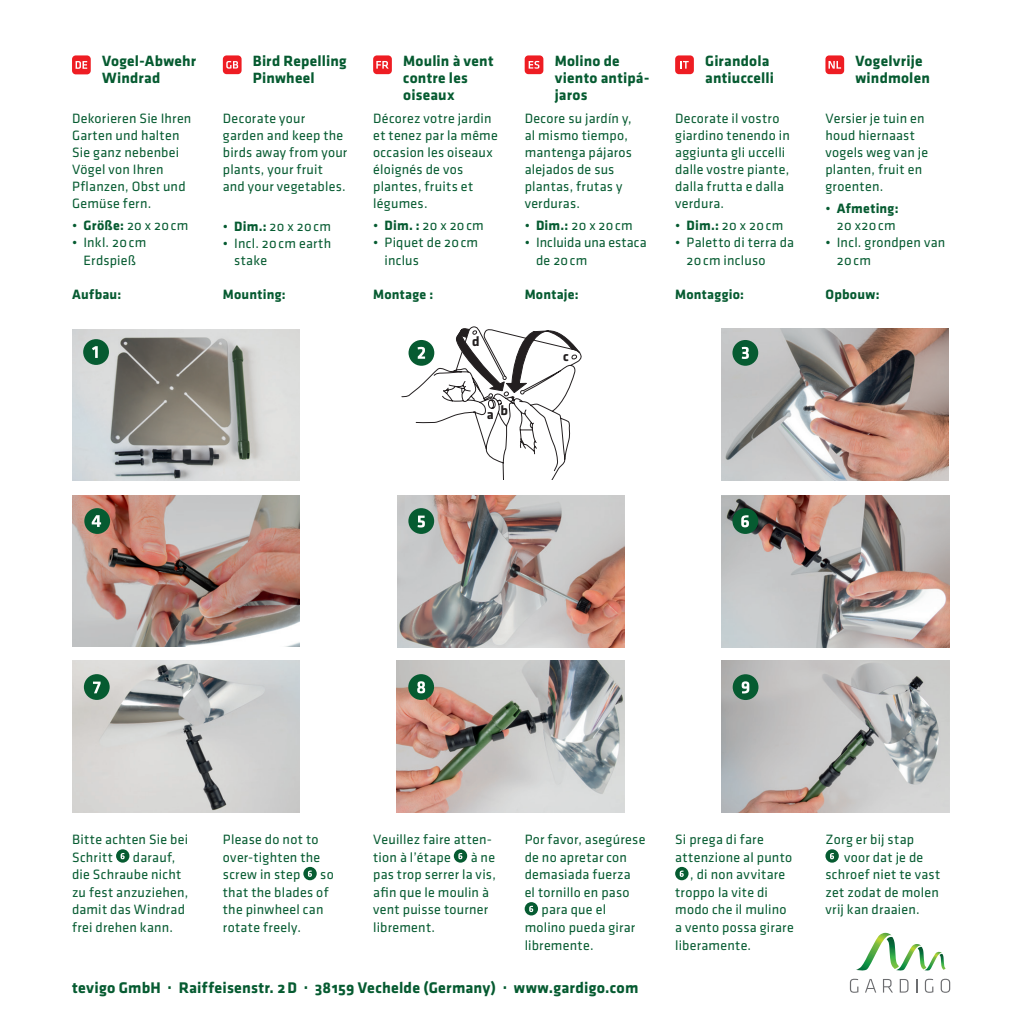
<style>
.page{position:relative;width:1021px;height:1021px;background:#fff}
.page>*{position:absolute;margin:0;border:0;box-sizing:border-box;transform-origin:0 0}
.t1{font:16px "Klavika Bold OSF";letter-spacing:.01em;color:#065b31}
.t2{font:15.4px/17px "Klavika Bold OSF";letter-spacing:.01em;color:#065b31}
.t3{font:14px/17px "Klavika Regular OSF";letter-spacing:.015em;color:#065b31}
.t4{font:14px "Klavika Bold OSF";letter-spacing:.015em;color:#065b31}
.t5{font:700 14px "Klavika";letter-spacing:.015em;color:#065b31}
.t6{font:700 14px "Klavika";color:#231f20}
.s1{font-family:"Klavika";font-weight:700}
.s2{font-family:"Klavika Regular OSF";font-weight:400}
</style>
<div class="page">
<img style="left:721px;top:660px;width:228px;height:152px">
<img style="left:397px;top:660px;width:227px;height:152px">
<img style="left:72px;top:660px;width:227px;height:152px">
<img style="left:721px;top:495px;width:228px;height:152px">
<img style="left:397px;top:495px;width:227px;height:152px">
<img style="left:72px;top:495px;width:227px;height:151px">
<img style="left:721px;top:329px;width:227px;height:151px">
<img style="left:72px;top:329px;width:227px;height:151px">
<div style="left:732px;top:674px;width:26px;height:26px;background:#065b31;border-radius:50%"></div>
<svg style="left:741px;top:681px;width:8px;height:12px"></svg>
<div style="left:408px;top:674px;width:26px;height:26px;background:#065b31;border-radius:50%"></div>
<svg style="left:417px;top:681px;width:8px;height:12px"></svg>
<div style="left:84px;top:674px;width:26px;height:26px;background:#065b31;border-radius:50%"></div>
<svg style="left:93px;top:681px;width:8px;height:12px"></svg>
<div style="left:732px;top:508px;width:26px;height:26px;background:#065b31;border-radius:50%"></div>
<svg style="left:741px;top:515px;width:8px;height:12px"></svg>
<div style="left:408px;top:508px;width:26px;height:26px;background:#065b31;border-radius:50%"></div>
<svg style="left:417px;top:515px;width:8px;height:12px"></svg>
<div style="left:84px;top:508px;width:26px;height:26px;background:#065b31;border-radius:50%"></div>
<svg style="left:92px;top:515px;width:9px;height:12px"></svg>
<div style="left:732px;top:340px;width:26px;height:26px;background:#065b31;border-radius:50%"></div>
<svg style="left:741px;top:347px;width:7px;height:12px"></svg>
<div style="left:83px;top:339px;width:26px;height:26px;background:#065b31;border-radius:50%"></div>
<svg style="left:92px;top:346px;width:6px;height:12px"></svg>
<svg style="left:116px;top:849px;width:13px;height:13px"></svg>
<svg style="left:121px;top:853px;width:4px;height:6px"></svg>
<svg style="left:303px;top:866px;width:14px;height:14px"></svg>
<svg style="left:308px;top:870px;width:4px;height:6px"></svg>
<div style="left:454px;top:849px;width:13px;height:13px;background:#065b31;border-radius:50%"></div>
<svg style="left:458px;top:853px;width:4px;height:6px"></svg>
<div style="left:524px;top:902px;width:14px;height:13px;background:#065b31;border-radius:50%"></div>
<svg style="left:529px;top:905px;width:4px;height:7px"></svg>
<svg style="left:675px;top:866px;width:13px;height:14px"></svg>
<svg style="left:679px;top:870px;width:4px;height:6px"></svg>
<div style="left:825px;top:849px;width:13px;height:13px;background:#065b31;border-radius:50%"></div>
<svg style="left:830px;top:853px;width:4px;height:6px"></svg>
<div style="left:373px;top:55px;width:19px;height:19px;background:#ee1d23;border-radius:4px"></div>
<svg style="left:376px;top:61px;width:12px;height:8px"></svg>
<div style="left:72px;top:55px;width:19px;height:19px;background:#ee1d23;border-radius:4px"></div>
<svg style="left:76px;top:61px;width:11px;height:8px"></svg>
<div style="left:223px;top:55px;width:18px;height:19px;background:#ee1d23;border-radius:4px"></div>
<svg style="left:226px;top:61px;width:12px;height:8px"></svg>
<div style="left:524px;top:55px;width:19px;height:19px;background:#ee1d23;border-radius:4px"></div>
<svg style="left:528px;top:61px;width:11px;height:8px"></svg>
<div style="left:675px;top:55px;width:19px;height:19px;background:#ee1d23;border-radius:4px"></div>
<svg style="left:680px;top:61px;width:8px;height:8px"></svg>
<div style="left:825px;top:55px;width:19px;height:19px;background:#ee1d23;border-radius:4px"></div>
<svg style="left:828px;top:61px;width:13px;height:8px"></svg>
<svg style="left:401px;top:326px;width:181px;height:154px"></svg>
<svg style="left:849px;top:978px;width:9px;height:14px"></svg>
<svg style="left:865px;top:979px;width:11px;height:13px"></svg>
<svg style="left:883px;top:979px;width:10px;height:13px"></svg>
<svg style="left:899px;top:979px;width:9px;height:13px"></svg>
<svg style="left:916px;top:979px;width:1px;height:13px"></svg>
<svg style="left:924px;top:978px;width:9px;height:14px"></svg>
<svg style="left:940px;top:978px;width:10px;height:14px"></svg>
<svg style="left:856px;top:932px;width:89px;height:39px"></svg>
<p class="t2" style="left:102px;top:52px;width:96px">Vogel-Abwehr<br>Windrad</p>
<p class="t3" style="left:72px;top:110px;width:121px">Dekorieren Sie Ihren<br>Garten und halten<br>Sie ganz nebenbei<br>Vögel von Ihren<br>Pflanzen, Obst und<br>Gemüse fern.</p>
<p class="t3" style="left:72px;top:217px;width:118px">• <span class="s1">Größe:</span> 20 x 20cm</p>
<p class="t3" style="left:72px;top:234px;width:76px;text-align:center">• Inkl. 20cm<br>Erdspieß</p>
<p class="t4" style="left:72px;top:286px;width:51px">Aufbau:</p>
<p class="t2" style="left:253px;top:52px;width:95px">Bird Repelling<br>Pinwheel</p>
<p class="t3" style="left:223px;top:110px;width:126px">Decorate your garden and keep the birds away from your plants, your fruit and your vegetables.</p>
<p class="t3" style="left:223px;top:217px;width:110px">• <span class="s1">Dim.:</span> 20 x 20cm</p>
<p class="t3" style="left:234px;top:234px;width:98px;text-indent:-11px">• Incl. 20cm earth stake</p>
<p class="t4" style="left:223px;top:286px;width:64px">Mounting:</p>
<p class="t2" style="left:403px;top:52px;width:92px">Moulin à vent contre les oiseaux</p>
<p class="t3" style="left:373px;top:110px;width:126px">Décorez votre jardin et tenez par la même occasion les oiseaux éloignés de vos plantes, fruits et légumes.</p>
<p class="t3" style="left:373px;top:217px;width:112px">• <span class="s1">Dim. :</span> 20 x 20cm</p>
<p class="t3" style="left:384px;top:234px;width:95px;text-indent:-11px">• Piquet de 20cm inclus</p>
<p class="t4" style="left:373px;top:286px;width:61px">Montage :</p>
<p class="t6" style="left:472px;top:333px;width:9px">d</p>
<p class="t2" style="left:554px;top:52px;width:96px">Molino de viento antipá&shy;jaros</p>
<p class="t3" style="left:524px;top:110px;width:109px">Decore su jardín y, al mismo tiempo, mantenga pájaros alejados de sus plantas, frutas y verduras.</p>
<p class="t3" style="left:524px;top:217px;width:110px">• <span class="s1">Dim.:</span> 20 x 20cm</p>
<p class="t3" style="left:536px;top:234px;width:112px;text-indent:-11px">• Incluida una estaca de 20cm</p>
<p class="t4" style="left:524px;top:286px;width:56px">Montaje:</p>
<p class="t6" style="left:563px;top:349px;width:7px">c</p>
<p class="t6" style="left:487px;top:405px;width:23px">a b</p>
<p class="t2" style="left:705px;top:52px;width:70px">Girandola antiuccelli</p>
<p class="t3" style="left:675px;top:110px;width:116px">Decorate il vostro giardino tenendo in aggiunta gli uccelli dalle vostre piante, dalla frutta e dalla verdura.</p>
<p class="t3" style="left:675px;top:217px;width:110px">• <span class="s1">Dim.:</span> 20 x 20cm</p>
<p class="t3" style="left:686px;top:234px;width:109px;text-indent:-11px">• Paletto di terra da<br>20cm incluso</p>
<p class="t4" style="left:675px;top:286px;width:70px">Montaggio:</p>
<p class="t2" style="left:855px;top:52px;width:76px">Vogelvrije windmolen</p>
<p class="t3" style="left:825px;top:110px;width:104px">Versier je tuin en houd hiernaast vogels weg van je planten, fruit en groenten.</p>
<p class="t5" style="left:825px;top:201px;width:75px"><span class="s2">•</span> Afmeting:</p>
<p class="t3" style="left:836px;top:217px;width:60px">20 x20cm</p>
<p class="t3" style="left:836px;top:234px;width:110px;text-indent:-11px">• Incl. grondpen van<br>20cm</p>
<p class="t4" style="left:825px;top:286px;width:56px">Opbouw:</p>
<p class="t3" style="left:72px;top:830px;width:118px;line-height:17.6px">Bitte achten Sie bei<br>Schritt</p>
<p class="t3" style="left:72px;top:848px;width:118px;line-height:17.6px;text-indent:61px">darauf, die Schraube nicht zu fest anzuziehen, damit das Windrad frei drehen kann.</p>
<p class="t3" style="left:223px;top:830px;width:99px;line-height:17.6px">Please do not to over-tighten the screw in step</p>
<p class="t3" style="left:223px;top:866px;width:112px;line-height:17.6px;text-indent:97px">so that the blades of the pinwheel can rotate freely.</p>
<p class="t3" style="left:373px;top:830px;width:120px;line-height:17.6px">Veuillez faire atten&shy;tion à l’étape</p>
<p class="t3" style="left:373px;top:848px;width:124px;line-height:17.6px;text-indent:97px">à ne pas trop serrer la vis, afin que le moulin à vent puisse tourner librement.</p>
<p class="t3" style="left:524px;top:831px;width:122px">Por favor, asegúrese</p>
<p class="t3" style="left:524px;top:848px;width:104px">de no apretar con</p>
<p class="t3" style="left:524px;top:866px;width:108px">demasiada fuerza</p>
<p class="t3" style="left:524px;top:883px;width:106px">el tornillo en paso</p>
<p class="t3" style="left:541px;top:901px;width:66px">para que el</p>
<p class="t3" style="left:524px;top:919px;width:112px">molino pueda girar</p>
<p class="t3" style="left:524px;top:936px;width:70px">libremente.</p>
<p class="t1" style="left:72px;top:978px;width:568px">tevigo GmbH · Raiffeisenstr. 2D · 38159 Vechelde (Germany) · www.gardigo.com</p>
<p class="t3" style="left:675px;top:831px;width:90px">Si prega di fare</p>
<p class="t3" style="left:675px;top:848px;width:119px">attenzione al punto</p>
<p class="t3" style="left:690px;top:866px;width:97px">, di non avvitare</p>
<p class="t3" style="left:675px;top:883px;width:94px">troppo la vite di</p>
<p class="t3" style="left:675px;top:901px;width:113px">modo che il mulino</p>
<p class="t3" style="left:675px;top:919px;width:120px">a vento possa girare</p>
<p class="t3" style="left:675px;top:936px;width:77px">liberamente.</p>
<p class="t3" style="left:825px;top:831px;width:90px">Zorg er bij stap</p>
<p class="t3" style="left:844px;top:848px;width:81px">voor dat je de</p>
<p class="t3" style="left:825px;top:866px;width:116px">schroef niet te vast</p>
<p class="t3" style="left:825px;top:883px;width:115px">zet zodat de molen</p>
<p class="t3" style="left:825px;top:901px;width:96px">vrij kan draaien.</p>
</div>
